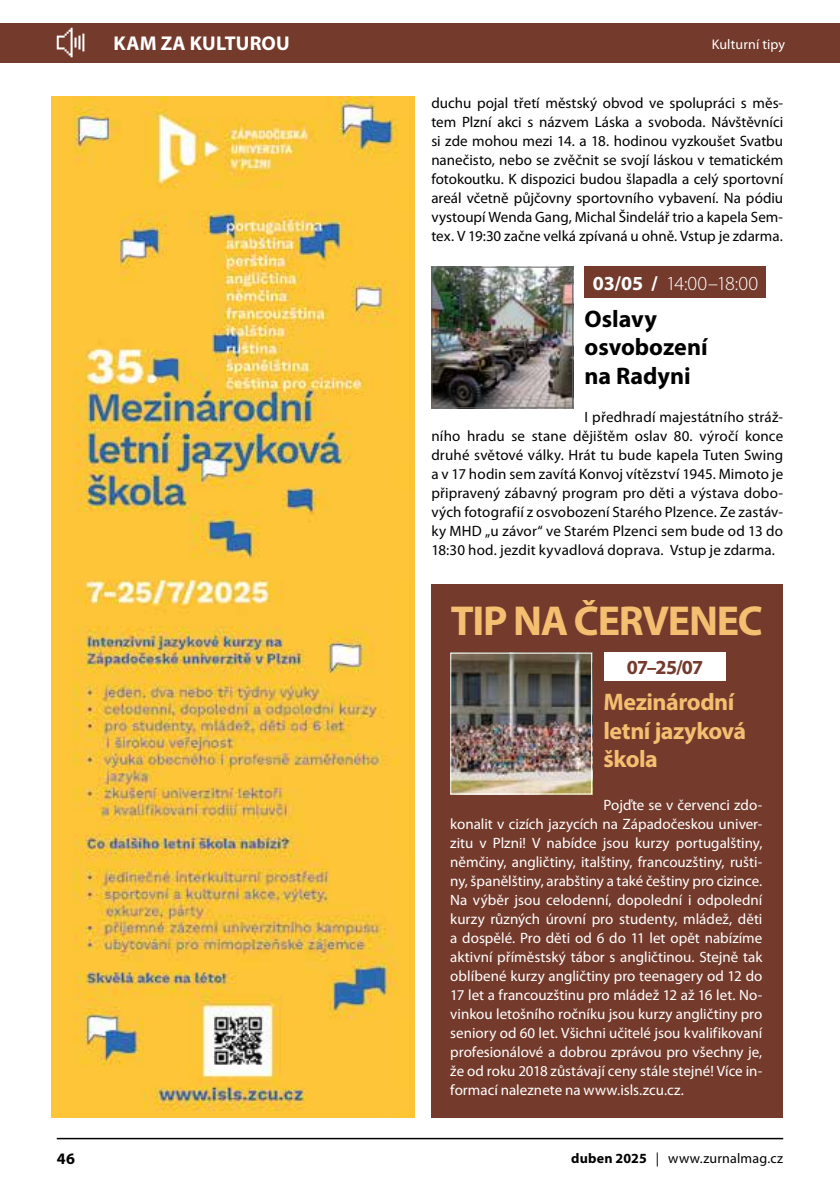
<style>
.page{position:relative;width:840px;height:1191px;background:#fff}
.page>*{position:absolute;margin:0;border:0;box-sizing:border-box;transform-origin:0 0}
.t1{font:700 42px "Myriad Pro";letter-spacing:-.03em;color:#f4bf71}
.t2{font:700 24px/28.8px "Myriad Pro";letter-spacing:-.02em;color:#f4bf71}
.t3{font:700 24px/28.8px "Myriad Pro";color:#000}
.t4{font:300 20px "Myriad Pro";letter-spacing:-.025em;color:#fff}
.t5{font:700 20px "Myriad Pro";letter-spacing:.005em;color:#fff}
.t6{font:700 20px "Myriad Pro";color:#743a2c}
.t7{font:700 16px "Myriad Pro";color:#000}
.t8{font:15px/19px "Myriad Pro";letter-spacing:.005em;color:#000;text-align:justify}
.t9{font:15px/19px "Myriad Pro";color:#fff;text-align:justify}
.t10{font:14px "Myriad Pro";letter-spacing:.01em;color:#000}
.t11{font:14px "Myriad Pro";letter-spacing:.01em;color:#fff}
.s1{font-weight:700}
</style>
<div class="page">
<hr style="left:57px;top:1137px;width:725px;height:2px;background:#000">
<div style="left:0;top:23px;width:839px;height:39px;background:#743a2c"></div>
<svg style="left:57px;top:28px;width:27px;height:29px"></svg>
<div style="left:431px;top:584px;width:351px;height:533px;background:#743a2c"></div>
<div style="left:603px;top:652px;width:122px;height:29px;background:#fff"></div>
<img style="left:452px;top:654px;width:137px;height:138px">
<div style="left:450px;top:652px;width:141px;height:142px;border:1px solid #fff"></div>
<div style="left:584px;top:266px;width:181px;height:32px;background:#743a2c"></div>
<img style="left:433px;top:269px;width:138px;height:137px">
<div style="left:431px;top:267px;width:142px;height:141px;border:1px solid #646363"></div>
<img style="left:51px;top:96px;width:363px;height:1021px">
<h3 class="t5" style="left:113px;top:30px;width:178px">KAM ZA KULTUROU</h3>
<p class="t11" style="left:711px;top:35px;width:75px">Kulturní tipy</p>
<p class="t8" style="left:431px;top:93px;width:353px">duchu pojal třetí městský obvod ve spolupráci s měs&shy;tem Plzní akci s názvem Láska a svoboda. Návštěvníci si zde mohou mezi 14. a 18. hodinou vyzkoušet Svatbu nanečisto, nebo se zvěčnit se svojí láskou v tematickém fotokoutku. K dispozici budou šlapadla a celý sportovní areál včetně půjčovny sportovního vybavení. Na pódiu vystoupí Wenda Gang, Michal Šindelář trio a kapela Sem&shy;tex. V 19:30 začne velká zpívaná u ohně. Vstup je zdarma.</p>
<h3 class="t4" style="left:592px;top:271px;width:167px"><span class="s1">03/05 /</span> 14:00–18:00</h3>
<h2 class="t3" style="left:584px;top:303px;width:124px">Oslavy osvobození na Radyni</h2>
<p class="t8" style="left:431px;top:407px;width:353px;text-indent:153px">I předhradí majestátního stráž&shy;ního hradu se stane dějištěm oslav 80. výročí konce druhé světové války. Hrát tu bude kapela Tuten Swing a v 17 hodin sem zavítá Konvoj vítězství 1945. Mimoto je připravený zábavný program pro děti a výstava dobo&shy;vých fotografií z osvobození Starého Plzence. Ze zastáv&shy;ky MHD „u závor“ ve Starém Plzenci sem bude od 13 do 18:30 hod. jezdit kyvadlová doprava. Vstup je zdarma.</p>
<h1 class="t1" style="left:450px;top:593px;width:313px">TIP NA ČERVENEC</h1>
<h3 class="t6" style="left:626px;top:654px;width:78px">07–25/07</h3>
<h2 class="t2" style="left:603px;top:686px;width:144px">Mezinárodní letní jazyková škola</h2>
<p class="t9" style="left:450px;top:795px;width:313px;text-indent:153px">Pojďte se v červenci zdo&shy;konalit v cizích jazycích na Západočeskou univer&shy;zitu v Plzni! V nabídce jsou kurzy portugalštiny, němčiny, angličtiny, italštiny, francouzštiny, rušti&shy;ny, španělštiny, arabštiny a také češtiny pro cizince.<br>Na výběr jsou celodenní, dopolední i odpolední kurzy různých úrovní pro studenty, mládež, děti a dospělé. Pro děti od 6 do 11 let opět nabízíme aktivní příměstský tábor s angličtinou. Stejně tak oblíbené kurzy angličtiny pro teenagery od 12 do 17 let a francouzštinu pro mládež 12 až 16 let. No&shy;vinkou letošního ročníku jsou kurzy angličtiny pro seniory od 60 let. Všichni učitelé jsou kvalifikovaní profesionálové a dobrou zprávou pro všechny je, že od roku 2018 zůstávají ceny stále stejné! Více in&shy;formací naleznete na www.isls.zcu.cz.</p>
<p class="t7" style="left:57px;top:1148px;width:20px">46</p>
<p class="t10" style="left:570px;top:1149px;width:213px"><span class="s1">duben 2025</span> | www.zurnalmag.cz</p>
</div>
